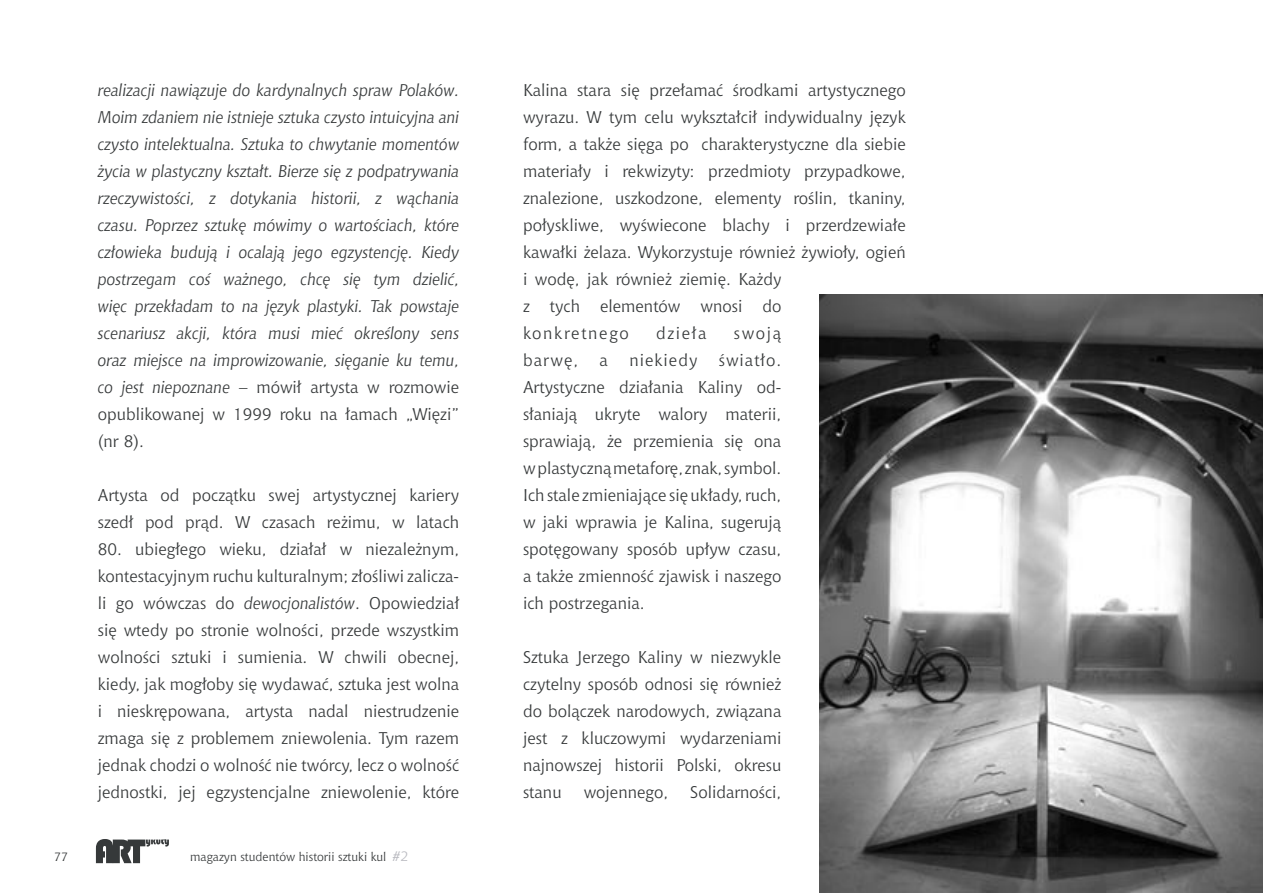
<style>
.page{position:relative;width:1263px;height:893px;background:#fff}
.page>*{position:absolute;margin:0;border:0;box-sizing:border-box;transform-origin:0 0}
.t1{font:16.5px/27px "Chianti PL";color:#36393a;text-align:justify}
.t2{font:italic 16.5px/27px "Chianti PL";color:#36393a;text-align:justify}
.t3{font:16.5px "Chianti PL";letter-spacing:.06em;color:#36393a}
.t4{font:13.5px "Chianti PL";color:#b9bac0}
.t5{font:12px "Chianti PL";color:#36393a}
.s1{font-style:normal}
.s2{font-style:italic}
</style>
<div class="page">
<img style="left:820px;top:295px;width:443px;height:598px">
<svg style="left:96px;top:839px;width:73px;height:24px"></svg>
<p class="t2" style="left:98px;top:77px;width:363px">realizacji nawiązuje do kardynalnych spraw Polaków.<br>Moim zdaniem nie istnieje sztuka czysto intuicyjna ani czysto intelektualna. Sztuka to chwytanie momentów życia w plastyczny kształt. Bierze się z podpatrywania rzeczywistości, z dotykania historii, z wąchania czasu. Poprzez sztukę mówimy o wartościach, które człowieka budują i ocalają jego egzystencję. Kiedy postrzegam coś ważnego, chcę się tym dzielić, więc przekładam to na język plastyki. Tak powstaje scenariusz akcji, która musi mieć określony sens oraz miejsce na improwizowanie, sięganie ku temu, co jest niepoznane <span class="s1">– mówił artysta w rozmowie opublikowanej w 1999 roku na łamach „Więzi” (nr 8).</span></p>
<p class="t1" style="left:98px;top:482px;width:363px">Artysta od początku swej artystycznej kariery szedł pod prąd. W czasach reżimu, w latach</p>
<p class="t1" style="left:98px;top:536px;width:363px">80. ubiegłego wieku, działał w niezależnym, kontestacyjnym ruchu kulturalnym; złośliwi zalicza&shy;li go wówczas do <span class="s2">dewocjonalistów</span>. Opowiedział się wtedy po stronie wolności, przede wszystkim wolności sztuki i sumienia. W chwili obecnej, kiedy, jak mogłoby się wydawać, sztuka jest wolna i nieskrępowana, artysta nadal niestrudzenie zmaga się z problemem zniewolenia. Tym razem jednak chodzi o wolność nie twórcy, lecz o wolność jednostki, jej egzystencjalne zniewolenie, które</p>
<p class="t5" style="left:54px;top:849px;width:16px">77</p>
<p class="t5" style="left:190px;top:849px;width:198px">magazyn studentów historii sztuki kul</p>
<p class="t4" style="left:393px;top:847px;width:17px">#2</p>
<p class="t1" style="left:523px;top:77px;width:384px;text-align:left">Kalina stara się przełamać środkami artystycznego wyrazu. W tym celu wykształcił indywidualny język form, a także sięga po charakterystyczne dla siebie materiały i rekwizyty: przedmioty przypadkowe, znalezione, uszkodzone, elementy roślin, tkaniny, połyskliwe, wyświecone blachy i przerdzewiałe kawałki żelaza. Wykorzystuje również żywioły, ogień i wodę, jak również ziemię. Każdy<br>z tych elementów wnosi do<br>konkretnego</p>
<p class="t1" style="left:656px;top:320px;width:52px">dzieła</p>
<p class="t1" style="left:734px;top:320px;width:49px">swoją</p>
<p class="t1" style="left:523px;top:347px;width:260px;text-indent:196px">światło.<br>Artystyczne działania Kaliny od&shy;słaniają ukryte walory materii, sprawiają, że przemienia się ona w plastyczną metaforę, znak, symbol.<br>Ich stale zmieniające się układy, ruch, w jaki wprawia je Kalina, sugerują spotęgowany sposób upływ czasu, a także zmienność zjawisk i naszego ich postrzegania.</p>
<p class="t1" style="left:523px;top:644px;width:260px">Sztuka Jerzego Kaliny w niezwykle czytelny sposób odnosi się również do bolączek narodowych, związana jest z kluczowymi wydarzeniami najnowszej historii Polski, okresu stanu</p>
<p class="t1" style="left:523px;top:347px;width:57px">barwę,</p>
<p class="t1" style="left:600px;top:347px;width:10px">a</p>
<p class="t3" style="left:629px;top:350px;width:69px">niekiedy</p>
<p class="t1" style="left:584px;top:779px;width:86px">wojennego,</p>
<p class="t1" style="left:690px;top:779px;width:93px">Solidarności,</p>
</div>
